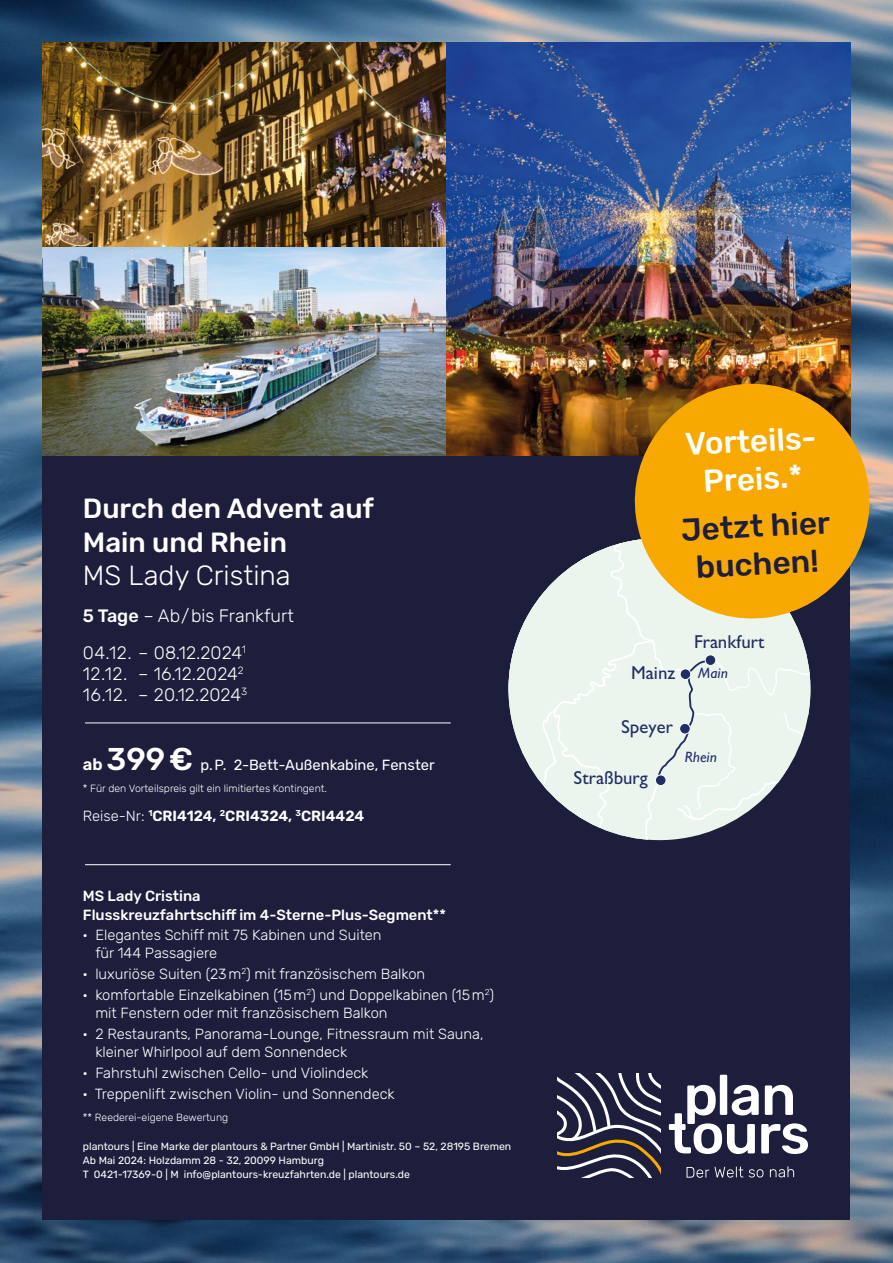
<style>
.page{position:relative;width:893px;height:1263px;background:#fff}
.page>*{position:absolute;margin:0;border:0;box-sizing:border-box;transform-origin:0 0}
.t1{font:500 31.5px/37.8px "Rubik";color:#fff;text-align:center}
.t2{font:500 31.5px/37.8px "Rubik";color:#1d1d3c;text-align:center}
.t3{font:500 27.75px/33.3px "Rubik";color:#fff}
.t4{font:300 27.75px "Rubik";color:#fff}
.t5{font:500 18.75px "Gill Sans Nova";color:#212e63}
.t6{font:300 18px/21.3px "Rubik";color:#fff}
.t7{font:italic 500 15px "Gill Sans Nova";color:#212e63}
.t8{font:300 14.7px/20.7px "Rubik";color:#fff}
.t9{font:500 14.7px/18.3px "Rubik";color:#fff}
.t10{font:14.7px "Rubik";color:#fff}
.t11{font:600 14.7px "Rubik";color:#fff}
.t12{font:10.5px/14.1px "Rubik";color:#fff}
.t13{font:300 10.5px "Rubik";color:#fff}
.s1{font-weight:500}
.s2{font-weight:600;font-size:16.5px}
.s3{font-weight:500;font-size:31.5px}
.s4{font-weight:300}
</style>
<div class="page">
<img style="left:0;top:0;width:893px;height:1263px">
<div style="left:43px;top:429px;width:807px;height:791px;background:#1d1d3c"></div>
<img style="left:43px;top:43px;width:403px;height:413px">
<img style="left:446px;top:43px;width:404px;height:413px">
<svg style="left:508px;top:541px;width:303px;height:300px"></svg>
<div style="left:655px;top:774px;width:11px;height:12px;background:#212e63;border:1px solid #fff;border-radius:50%"></div>
<div style="left:679px;top:723px;width:12px;height:11px;background:#212e63;border:1px solid #fff;border-radius:50%"></div>
<div style="left:705px;top:654px;width:11px;height:12px;background:#212e63;border:1px solid #fff;border-radius:50%"></div>
<div style="left:680px;top:668px;width:11px;height:12px;background:#212e63;border:1px solid #fff;border-radius:50%"></div>
<svg style="left:669px;top:1075px;width:139px;height:79px"></svg>
<svg style="left:686px;top:1166px;width:57px;height:12px"></svg>
<svg style="left:749px;top:1169px;width:14px;height:8px"></svg>
<svg style="left:770px;top:1166px;width:24px;height:11px"></svg>
<svg style="left:557px;top:1074px;width:104px;height:103px"></svg>
<svg style="left:627px;top:376px;width:250px;height:250px;fill:#f8a901"></svg>
<hr style="left:85px;top:722px;width:366px;height:1px;background:#fff">
<hr style="left:85px;top:864px;width:366px;height:1px;background:#fff">
<h2 class="t3" style="left:83px;top:493px;width:293px">Durch den Advent auf<br>Main und Rhein</h2>
<h2 class="t4" style="left:83px;top:560px;width:209px">MS Lady Cristina</h2>
<p class="t6" style="left:83px;top:605px;width:212px"><span class="s1">5 Tage</span> – Ab/bis Frankfurt</p>
<p class="t6" style="left:83px;top:642px;width:166px">04.12. – 08.12.2024<sup>1<br></sup>12.12. – 16.12.2024<sup>2<br></sup>16.12. – 20.12.2024<sup>3</sup></p>
<p class="t10" style="left:83px;top:756px;width:353px"><span class="s2">ab</span> <span class="s3">399€</span> p.P. 2-Bett-Außenkabine, Fenster</p>
<p class="t13" style="left:83px;top:782px;width:246px">* Für den Vorteilspreis gilt ein limitiertes Kontingent.</p>
<p class="t11" style="left:83px;top:807px;width:283px"><span class="s4">Reise-Nr:</span> <sup>1</sup>CRI4124, <sup>2</sup>CRI4324, <sup>3</sup>CRI4424</p>
<p class="t9" style="left:83px;top:887px;width:364px">MS Lady Cristina<br>Flusskreuzfahrtschiff im 4-Sterne-Plus-Segment**</p>
<p class="t8" style="left:95px;top:926px;width:288px;line-height:18.3px;text-indent:-12px">· Elegantes Schiff mit 75 Kabinen und Suiten für 144 Passagiere</p>
<p class="t8" style="left:83px;top:964px;width:413px">· luxuriöse Suiten (23m<sup>2</sup>) mit französischem Balkon<br>· komfortable Einzelkabinen (15m<sup>2</sup>) und Doppelkabinen (15m<sup>2</sup>)</p>
<p class="t8" style="left:83px;top:1003px;width:402px;text-indent:12px">mit Fenstern oder mit französischem Balkon<br>· 2 Restaurants, Panorama-Lounge, Fitnessraum mit Sauna,</p>
<p class="t8" style="left:83px;top:1042px;width:313px;text-indent:12px">kleiner Whirlpool auf dem Sonnendeck<br>· Fahrstuhl zwischen Cello- und Violindeck<br>· Treppenlift zwischen Violin- und Sonnendeck</p>
<p class="t13" style="left:83px;top:1111px;width:147px">** Reederei-eigene Bewertung</p>
<p class="t12" style="left:83px;top:1139px;width:430px">plantours | Eine Marke der plantours &amp; Partner GmbH | Martinistr. 50 – 52, 28195 Bremen<br>Ab Mai 2024: Holzdamm 28 - 32, 20099 Hamburg<br>T 0421-17369-0 | M info@plantours-kreuzfahrten.de | plantours.de</p>
<h1 class="t1" style="left:684px;top:426px;width:133px;rotate:-3deg">Vorteils-<br>Preis.*</h1>
<h1 class="t2" style="left:680px;top:512px;width:151px;rotate:-3deg">Jetzt hier buchen!</h1>
<p class="t5" style="left:631px;top:661px;width:46px">Mainz</p>
<p class="t5" style="left:694px;top:630px;width:72px">Frankfurt</p>
<p class="t7" style="left:698px;top:664px;width:31px">Main</p>
<p class="t5" style="left:621px;top:715px;width:53px">Speyer</p>
<p class="t5" style="left:573px;top:766px;width:76px">Straßburg</p>
<p class="t7" style="left:685px;top:747px;width:34px">Rhein</p>
</div>
